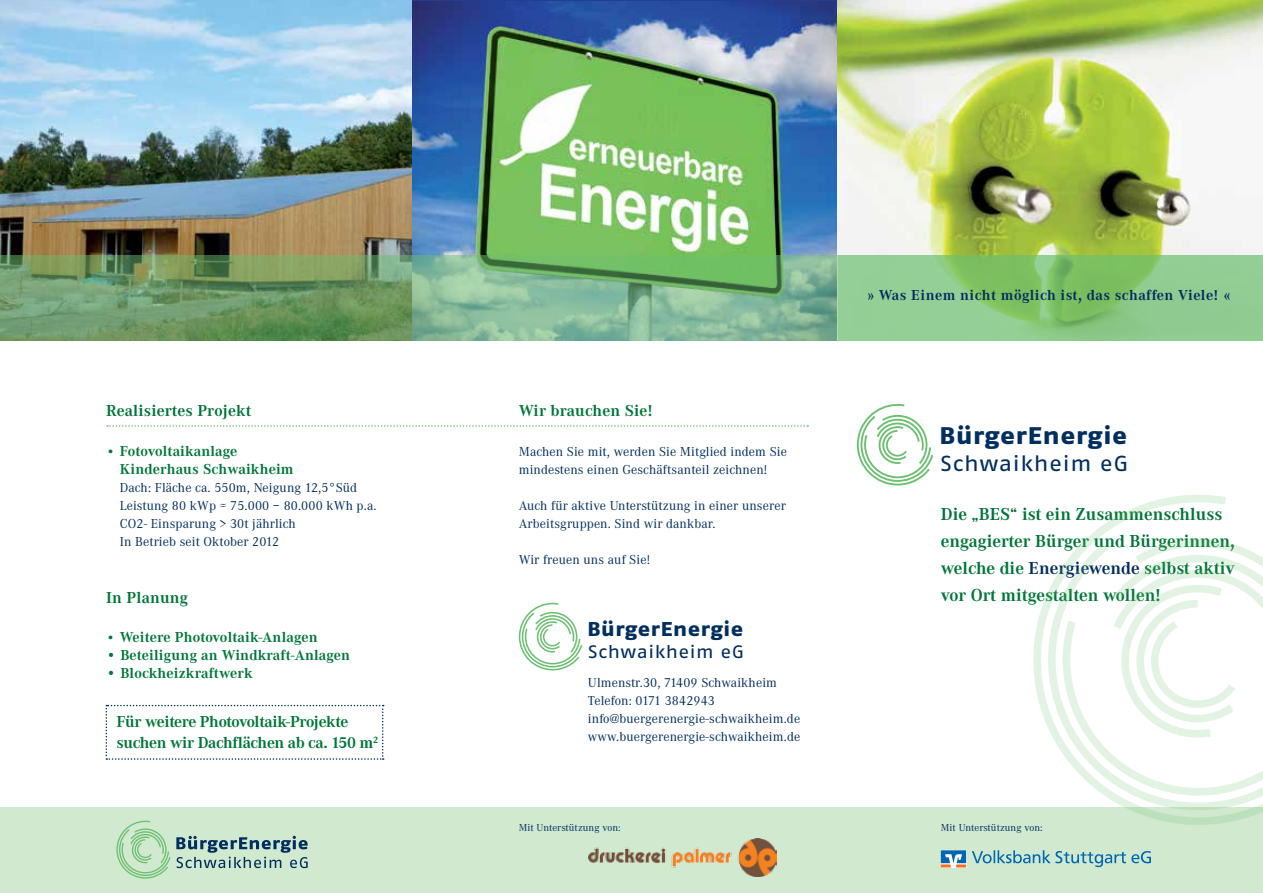
<style>
.page{position:relative;width:1263px;height:893px;background:#fff}
.page>*{position:absolute;margin:0;border:0;box-sizing:border-box;transform-origin:0 0}
.t1{font:24px "Fago Pro Extd Xbold";letter-spacing:.03em;color:#002e5e}
.t2{font:21.75px "Fago Pro Extd";letter-spacing:.025em;color:#002e5e}
.t3{font:19.95px "Fago Pro Extd Xbold";letter-spacing:.03em;color:#002e5e}
.t4{font:700 18px/27px "Corporate A";color:#007639}
.t5{font:18px "Fago Pro Extd";letter-spacing:.025em;color:#002e5e}
.t6{font:700 16.5px/21px "Corporate A";letter-spacing:-.02em;color:#007639}
.t7{font:700 16.5px "Corporate A";letter-spacing:.01em;color:#007639}
.t8{font:700 15px/18px "Corporate A";letter-spacing:.01em;color:#007639}
.t9{font:700 15px "Corporate A";letter-spacing:.03em;color:#002e5e}
.t10{font:13.5px/18px "Corporate A";letter-spacing:.01em;color:#002e5e}
.t11{font:10.5px "Corporate A";letter-spacing:.01em;color:#002e5e}
.s1{font-weight:400;font-size:13.5px}
.s2{color:#002e5e}
</style>
<div class="page">
<svg style="left:106px;top:705px;width:278px;height:55px"></svg>
<img style="left:0;top:0;width:412px;height:255px">
<img style="left:412px;top:2px;width:426px;height:253px">
<img style="left:838px;top:0;width:425px;height:255px">
<svg style="left:856px;top:404px;width:78px;height:82px"></svg>
<svg style="left:518px;top:602px;width:65px;height:69px"></svg>
<div style="left:0;top:808px;width:1263px;height:85px;background:#d1e9cf"></div>
<svg style="left:116px;top:820px;width:192px;height:59px"></svg>
<svg style="left:972px;top:850px;width:179px;height:17px"></svg>
<svg style="left:941px;top:850px;width:25px;height:17px"></svg>
<svg style="left:1032px;top:495px;width:231px;height:330px"></svg>
<svg style="left:0;top:255px;width:838px;height:85px;background:#77a678"></svg>
<svg style="left:838px;top:255px;width:425px;height:85px;background:#8bc884"></svg>
<svg style="left:107px;top:425px;width:701px;height:2px"></svg>
<img style="left:588px;top:838px;width:188px;height:39px">
<p class="t7" style="left:106px;top:402px;width:146px">Realisiertes Projekt</p>
<p class="t8" style="left:120px;top:442px;width:175px;text-indent:-14px"><span class="s1">•</span> Fotovoltaikanlage<br>Kinderhaus Schwaikheim</p>
<p class="t10" style="left:120px;top:479px;width:258px">Dach: Fläche ca. 550m, Neigung 12,5°Süd Leistung 80 kWp ≈ 75.000 – 80.000 kWh p.a.<br>CO2- Einsparung &gt; 30t jährlich<br>In Betrieb seit Oktober 2012</p>
<p class="t7" style="left:106px;top:588px;width:83px">In Planung</p>
<p class="t8" style="left:106px;top:629px;width:213px"><span class="s1">•</span> Weitere Photovoltaik-Anlagen</p>
<p class="t8" style="left:106px;top:647px;width:245px">• Beteiligung an Windkraft-Anlagen</p>
<p class="t8" style="left:106px;top:665px;width:148px">• Blockheizkraftwerk</p>
<p class="t6" style="left:116px;top:712px;width:263px">Für weitere Photovoltaik-Projekte suchen wir Dachflächen ab ca. 150 m<sup>2</sup></p>
<p class="t7" style="left:519px;top:402px;width:135px">Wir brauchen Sie!</p>
<p class="t10" style="left:519px;top:443px;width:270px">Machen Sie mit, werden Sie Mitglied indem Sie mindestens einen Geschäftsanteil zeichnen!</p>
<p class="t10" style="left:519px;top:497px;width:269px">Auch für aktive Unterstützung in einer unserer<br>Arbeitsgruppen. Sind wir dankbar.</p>
<p class="t10" style="left:519px;top:551px;width:133px">Wir freuen uns auf Sie!</p>
<h3 class="t3" style="left:587px;top:617px;width:158px">BürgerEnergie</h3>
<h3 class="t5" style="left:588px;top:641px;width:158px">Schwaikheim eG</h3>
<p class="t10" style="left:588px;top:674px;width:214px">Ulmenstr.30, 71409 Schwaikheim Telefon: 0171 3842943 info@buergerenergie-schwaikheim.de www.buergerenergie-schwaikheim.de</p>
<p class="t9" style="left:867px;top:287px;width:365px">» Was Einem nicht möglich ist, das schaffen Viele! «</p>
<h1 class="t1" style="left:939px;top:421px;width:189px">BürgerEnergie</h1>
<h2 class="t2" style="left:940px;top:450px;width:190px">Schwaikheim eG</h2>
<h3 class="t4" style="left:941px;top:500px;width:296px">Die „BES“ ist ein Zusammenschluss engagierter Bürger und Bürgerinnen, welche die <span class="s2">Energiewende</span> selbst aktiv vor Ort mitgestalten wollen!</h3>
<p class="t11" style="left:519px;top:822px;width:103px">Mit Unterstützung von:</p>
<p class="t11" style="left:941px;top:822px;width:103px">Mit Unterstützung von:</p>
</div>
